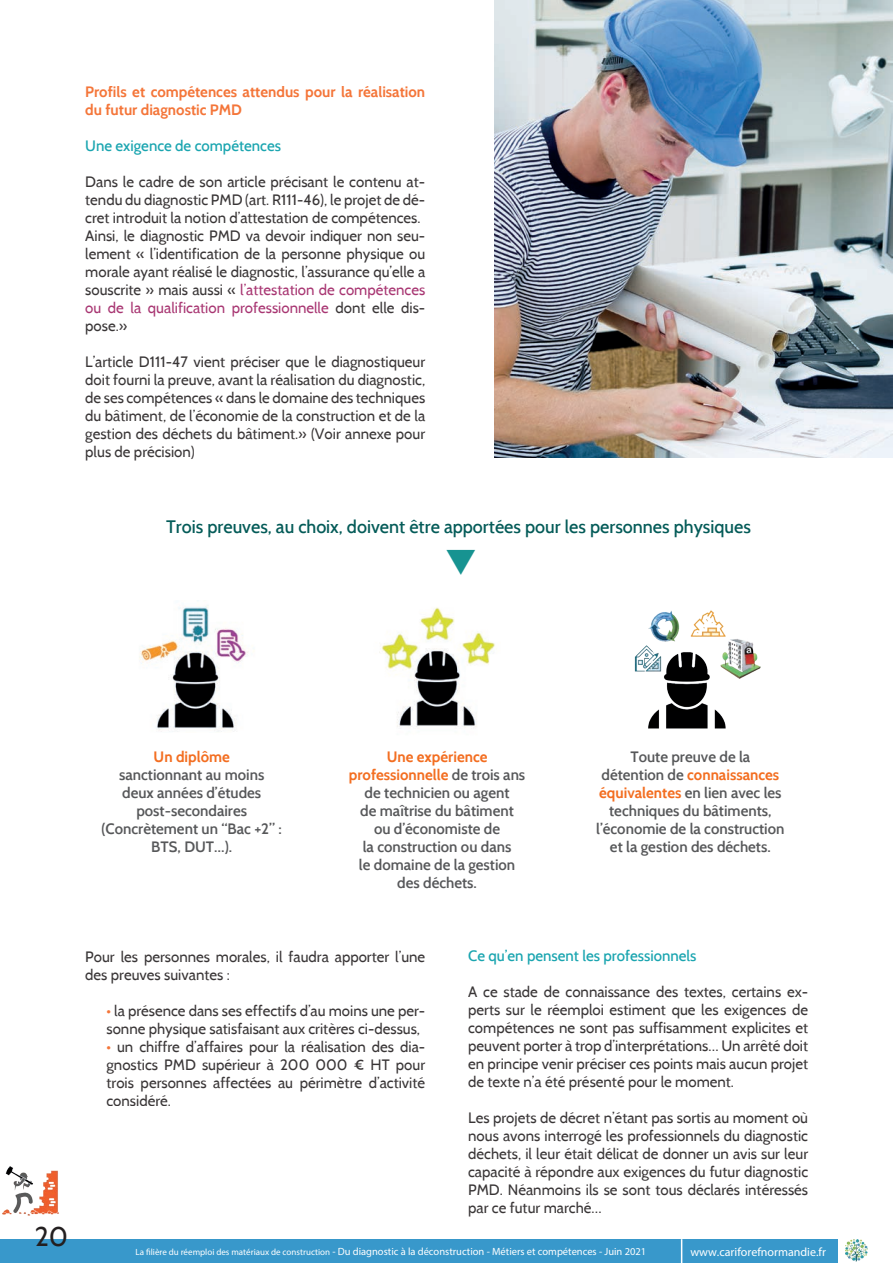
<style>
.page{position:relative;width:893px;height:1263px;background:#fff}
.page>*{position:absolute;margin:0;border:0;box-sizing:border-box;transform-origin:0 0}
.t1{font:27px "Cabin";color:#231f20}
.t2{font:500 18px "Cabin";color:#045b58}
.t3{font:15px/18px "Cabin";color:#231f20;text-align:justify}
.t4{font:600 15px/18px "Cabin";color:#57585a;text-align:center}
.t5{font:700 15px/18px "Cabin";color:#f36623}
.t6{font:500 15px "Cabin";color:#009ba7}
.t7{font:700 15px "Cabin";color:#f36e21}
.t8{font:12px "Myriad Pro";color:#fff}
.t9{font:10.5px "Myriad Pro";color:#fff}
.s1{color:#9e1f62}
.s2{font-weight:700;color:#f36e21}
.s3{color:#f36623}
.s4{font-size:9px}
</style>
<div class="page">
<div style="left:0;top:1239px;width:838px;height:24px;background:#3898cb"></div>
<img style="left:2px;top:1166px;width:57px;height:50px">
<svg style="left:681px;top:1239px;width:1px;height:24px"></svg>
<img style="left:845px;top:1239px;width:22px;height:23px">
<img style="left:379px;top:607px;width:116px;height:121px">
<img style="left:634px;top:610px;width:127px;height:119px">
<img style="left:139px;top:605px;width:110px;height:127px">
<img style="left:495px;top:0;width:398px;height:457px">
<p class="t5" style="left:85px;top:83px;width:341px">Profils et compétences attendus pour la réalisation du futur diagnostic PMD</p>
<p class="t6" style="left:85px;top:137px;width:197px">Une exigence de compétences</p>
<p class="t3" style="left:85px;top:173px;width:341px;text-align:left">Dans le cadre de son article précisant le contenu at&shy;tendu du diagnostic PMD (art. R111-46), le projet de dé&shy;cret introduit la notion d’attestation de compétences.<br>Ainsi, le diagnostic PMD va devoir indiquer non seu&shy;lement « l’identification de la personne physique ou morale ayant réalisé le diagnostic, l’assurance qu’elle a souscrite » mais aussi « <span class="s1">l’attestation de compétences ou de la qualification professionnelle</span> dont elle dis&shy;pose.»</p>
<p class="t3" style="left:85px;top:353px;width:341px">L’article D111-47 vient préciser que le diagnostiqueur doit fourni la preuve, avant la réalisation du diagnostic, de ses compétences « dans le domaine des techniques du bâtiment, de l’économie de la construction et de la gestion des déchets du bâtiment.» (Voir annexe pour plus de précision)</p>
<p class="t2" style="left:166px;top:516px;width:586px">Trois preuves, au choix, doivent être apportées pour les personnes physiques</p>
<p class="t7" style="left:154px;top:747px;width:78px">Un diplôme</p>
<p class="t4" style="left:102px;top:765px;width:182px">sanctionnant au moins deux années d’études post-secondaires (Concrètement un “Bac +2” :<br>BTS, DUT…).</p>
<p class="t4" style="left:349px;top:747px;width:178px"><span class="s2">Une expérience professionnelle</span> de trois ans de technicien ou agent<br>de maîtrise du bâtiment<br>ou d’économiste de<br>la construction ou dans<br>le domaine de la gestion des déchets.</p>
<p class="t4" style="left:596px;top:747px;width:190px">Toute preuve de la<br>détention de <span class="s2">connaissances équivalentes</span> en lien avec les techniques du bâtiments, l’économie de la construction et la gestion des déchets.</p>
<h1 class="t1" style="left:35px;top:1220px;width:35px">20</h1>
<p class="t3" style="left:85px;top:947px;width:341px">Pour les personnes morales, il faudra apporter l’une des preuves suivantes :</p>
<p class="t3" style="left:107px;top:1001px;width:320px"><span class="s3">•</span> la présence dans ses effectifs d’au moins une per&shy;sonne physique satisfaisant aux critères ci-dessus,</p>
<p class="t3" style="left:107px;top:1037px;width:320px"><span class="s3">•</span> un chiffre d’affaires pour la réalisation des dia&shy;gnostics PMD supérieur à 200 000 € HT pour trois personnes affectées au périmètre d’activité considéré.</p>
<p class="t6" style="left:468px;top:946px;width:230px">Ce qu’en pensent les professionnels</p>
<p class="t3" style="left:468px;top:982px;width:341px">A ce stade de connaissance des textes, certains ex&shy;perts sur le réemploi estiment que les exigences de compétences ne sont pas suffisamment explicites et peuvent porter à trop d’interprétations… Un arrêté doit en principe venir préciser ces points mais aucun projet de texte n’a été présenté pour le moment.</p>
<p class="t3" style="left:468px;top:1108px;width:341px">Les projets de décret n’étant pas sortis au moment où nous avons interrogé les professionnels du diagnostic déchets, il leur était délicat de donner un avis sur leur capacité à répondre aux exigences du futur diagnostic PMD. Néanmoins ils se sont tous déclarés intéressés par ce futur marché…</p>
<p class="t9" style="left:136px;top:1245px;width:512px"><span class="s4">La filière du réemploi des matériaux de construction</span> - Du diagnostic à la déconstruction - Métiers et compétences - Juin 2021</p>
<p class="t8" style="left:690px;top:1244px;width:137px">www.cariforefnormandie.fr</p>
</div>
